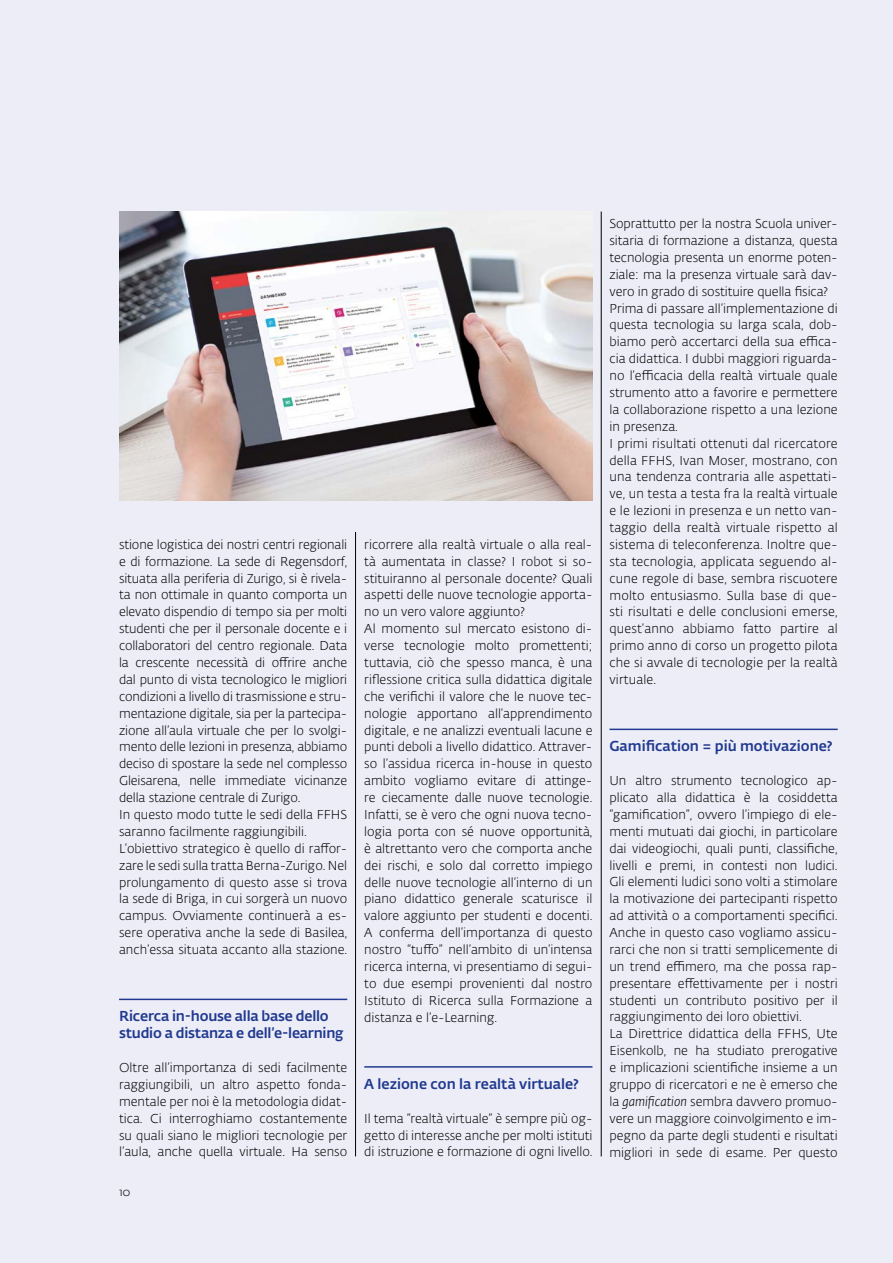
<style>
.page{position:relative;width:893px;height:1263px;background:#ededf8}
.page>*{position:absolute;margin:0;border:0;box-sizing:border-box;transform-origin:0 0}
.t1{font:500 14.25px/16.8px "SUPSI Fedra Sans";letter-spacing:-.015em;color:#213a8f}
.t2{font:300 12.75px/17px "SUPSI Fedra Sans";color:#000}
.t3{font:300 11.25px "SUPSI Fedra Sans";color:#000}
.s1{font-style:italic}
</style>
<div class="page">
<hr style="left:119px;top:999px;width:228px;height:1px;background:#213a8f">
<hr style="left:364px;top:1066px;width:228px;height:2px;background:#213a8f">
<hr style="left:609px;top:729px;width:229px;height:1px;background:#213a8f">
<img style="left:119px;top:212px;width:473px;height:289px">
<hr style="left:355px;top:532px;width:1px;height:624px;background:#000">
<hr style="left:601px;top:212px;width:1px;height:944px;background:#000">
<p class="t2" style="left:119px;top:536px;width:230px">stione logistica dei nostri centri regionali e di formazione. La sede di Regensdorf, situata alla periferia di Zurigo, si è rivela&shy;ta non ottimale in quanto comporta un elevato dispendio di tempo sia per molti studenti che per il personale docente e i collaboratori del centro regionale. Data la crescente necessità di offrire anche dal punto di vista tecnologico le migliori condizioni a livello di trasmissione e stru&shy;mentazione digitale, sia per la partecipa&shy;zione all’aula virtuale che per lo svolgi&shy;mento delle lezioni in presenza, abbiamo deciso di spostare la sede nel complesso Gleisarena, nelle immediate vicinanze della stazione centrale di Zurigo.<br>In questo modo tutte le sedi della FFHS saranno facilmente raggiungibili.<br>L’obiettivo strategico è quello di raffor&shy;zare le sedi sulla tratta Berna-Zurigo. Nel prolungamento di questo asse si trova la sede di Briga, in cui sorgerà un nuovo campus. Ovviamente continuerà a es&shy;sere operativa anche la sede di Basilea, anch’essa situata accanto alla stazione.</p>
<p class="t1" style="left:119px;top:1007px;width:226px">Ricerca in-house alla base dello studio a distanza e dell’e-learning</p>
<p class="t2" style="left:119px;top:1059px;width:230px;text-align:justify">Oltre all’importanza di sedi facilmente raggiungibili, un altro aspetto fonda&shy;mentale per noi è la metodologia didat&shy;tica. Ci interroghiamo costantemente su quali siano le migliori tecnologie per l’aula, anche quella virtuale. Ha senso</p>
<p class="t3" style="left:119px;top:1185px;width:13px">10</p>
<p class="t2" style="left:364px;top:536px;width:230px">ricorrere alla realtà virtuale o alla real&shy;tà aumentata in classe? I robot si so&shy;stituiranno al personale docente? Quali aspetti delle nuove tecnologie apporta&shy;no un vero valore aggiunto?<br>Al momento sul mercato esistono di&shy;verse tecnologie molto promettenti; tuttavia, ciò che spesso manca, è una riflessione critica sulla didattica digitale che verifichi il valore che le nuove tec&shy;nologie apportano all’apprendimento digitale, e ne analizzi eventuali lacune e punti deboli a livello didattico. Attraver&shy;so l’assidua ricerca in-house in questo ambito vogliamo evitare di attinge&shy;re ciecamente dalle nuove tecnologie.<br>Infatti, se è vero che ogni nuova tecno&shy;logia porta con sé nuove opportunità, è altrettanto vero che comporta anche dei rischi, e solo dal corretto impiego delle nuove tecnologie all’interno di un piano didattico generale scaturisce il valore aggiunto per studenti e docenti.<br>A conferma dell’importanza di questo nostro “tuffo” nell’ambito di un’intensa ricerca interna, vi presentiamo di segui&shy;to due esempi provenienti dal nostro Istituto di Ricerca sulla Formazione a distanza e l’e-Learning.</p>
<p class="t1" style="left:364px;top:1074px;width:216px">A lezione con la realtà virtuale?</p>
<p class="t2" style="left:364px;top:1109px;width:230px;text-align:justify">Il tema “realtà virtuale” è sempre più og&shy;getto di interesse anche per molti istituti di istruzione e formazione di ogni livello.</p>
<p class="t2" style="left:609px;top:215px;width:230px">Soprattutto per la nostra Scuola univer&shy;sitaria di formazione a distanza, questa tecnologia presenta un enorme poten&shy;ziale: ma la presenza virtuale sarà dav&shy;vero in grado di sostituire quella fisica?<br>Prima di passare all’implementazione di questa tecnologia su larga scala, dob&shy;biamo però accertarci della sua effica&shy;cia didattica. I dubbi maggiori riguarda&shy;no l’efficacia della realtà virtuale quale strumento atto a favorire e permettere la collaborazione rispetto a una lezione in presenza.<br>I primi risultati ottenuti dal ricercatore della FFHS, Ivan Moser, mostrano, con una tendenza contraria alle aspettati&shy;ve, un testa a testa fra la realtà virtuale e le lezioni in presenza e un netto van&shy;taggio della realtà virtuale rispetto al sistema di teleconferenza. Inoltre que&shy;sta tecnologia, applicata seguendo al&shy;cune regole di base, sembra riscuotere molto entusiasmo. Sulla base di que&shy;sti risultati e delle conclusioni emerse, quest’anno abbiamo fatto partire al primo anno di corso un progetto pilota che si avvale di tecnologie per la realtà virtuale.</p>
<p class="t1" style="left:609px;top:737px;width:225px">Gamification = più motivazione?</p>
<p class="t2" style="left:609px;top:772px;width:230px">Un altro strumento tecnologico ap&shy;plicato alla didattica è la cosiddetta “gamification”, ovvero l’impiego di ele&shy;menti mutuati dai giochi, in particolare dai videogiochi, quali punti, classifiche, livelli e premi, in contesti non ludici.<br>Gli elementi ludici sono volti a stimolare la motivazione dei partecipanti rispetto ad attività o a comportamenti specifici.<br>Anche in questo caso vogliamo assicu&shy;rarci che non si tratti semplicemente di un trend effimero, ma che possa rap&shy;presentare effettivamente per i nostri studenti un contributo positivo per il raggiungimento dei loro obiettivi.<br>La Direttrice didattica della FFHS, Ute Eisenkolb, ne ha studiato prerogative e implicazioni scientifiche insieme a un gruppo di ricercatori e ne è emerso che la <span class="s1">gamification</span> sembra davvero promuo&shy;vere un maggiore coinvolgimento e im&shy;pegno da parte degli studenti e risultati migliori in sede di esame. Per questo</p>
</div>
